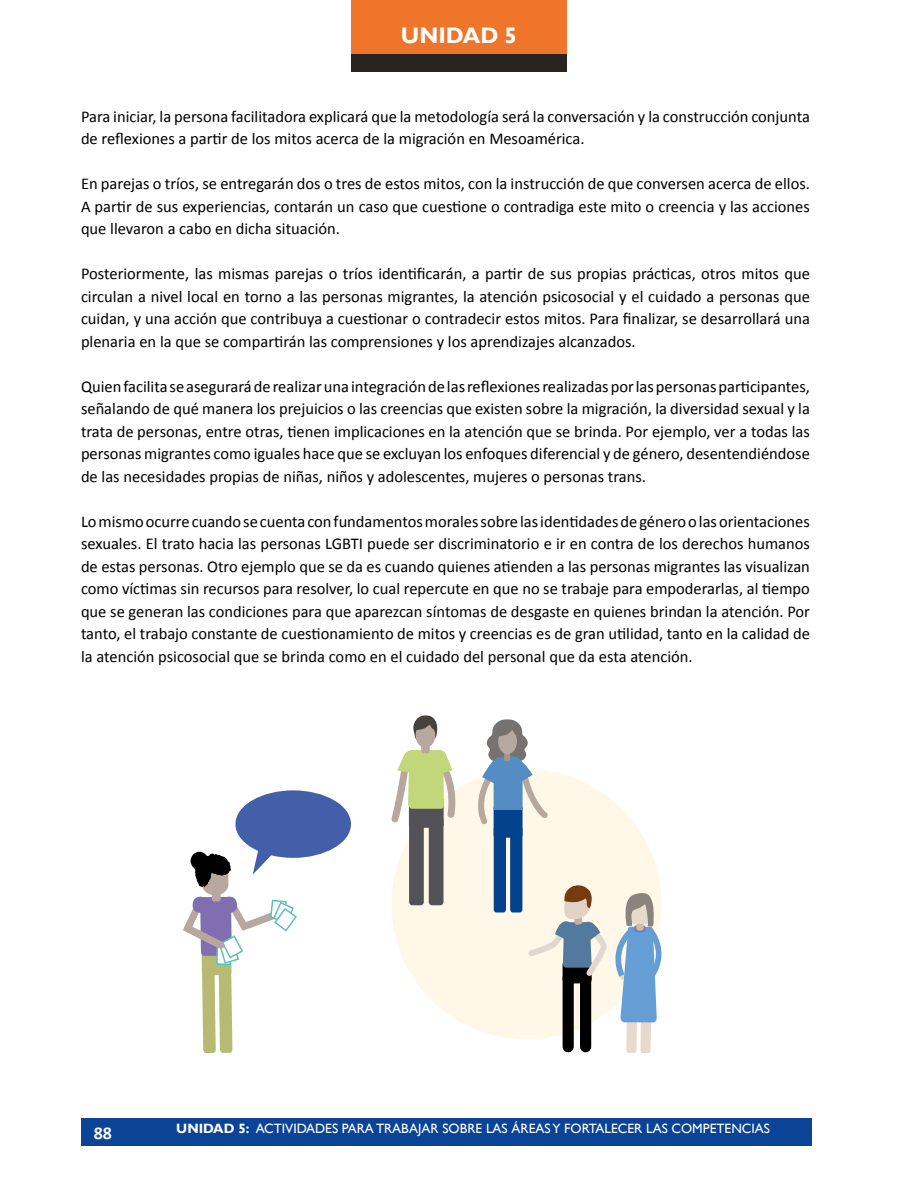
<style>
.page{position:relative;width:918px;height:1188px;background:#fff}
.page>*{position:absolute;margin:0;border:0;box-sizing:border-box;transform-origin:0 0}
.t1{font:700 22.5px "Gill Sans";color:#fff}
.t2{font:700 18px "Calibri";color:#fff}
.t3{font:16.5px/22.5px "Calibri";color:#000;text-align:justify}
.t4{font:13.5px "Gill Sans";color:#fff}
.s1{font-weight:700}
</style>
<div class="page">
<div style="left:81px;top:1118px;width:731px;height:27px;background:#0b4396"></div>
<div style="left:351px;top:54px;width:216px;height:17px;background:#282421"></div>
<div style="left:351px;top:0;width:216px;height:54px;background:#ee752a"></div>
<div style="left:392px;top:770px;width:270px;height:270px;background:#fff7e8;border-radius:50%"></div>
<div style="left:494px;top:826px;width:12px;height:87px;background:#03438d;border-radius:3px"></div>
<div style="left:510px;top:826px;width:12px;height:87px;background:#03438d;border-radius:3px"></div>
<svg style="left:473px;top:719px;width:77px;height:119px"></svg>
<svg style="left:526px;top:885px;width:136px;height:168px"></svg>
<div style="left:409px;top:798px;width:35px;height:30px;background:#706e6f;border-radius:3px"></div>
<div style="left:409px;top:817px;width:15px;height:88px;background:#535256;border-radius:3px"></div>
<div style="left:429px;top:817px;width:14px;height:88px;background:#535256;border-radius:3px"></div>
<div style="left:421px;top:740px;width:9px;height:13px;background:#b7a89f;border-radius:3px"></div>
<div style="left:416px;top:723px;width:19px;height:25px;background:#b7a89f;border-radius:50%"></div>
<svg style="left:413px;top:715px;width:24px;height:28px"></svg>
<svg style="left:391px;top:750px;width:67px;height:77px"></svg>
<div style="left:235px;top:790px;width:116px;height:68px;background:#445fa9;border-radius:50%"></div>
<svg style="left:183px;top:841px;width:115px;height:212px"></svg>
<h1 class="t1" style="left:401px;top:21px;width:118px">UNIDAD 5</h1>
<p class="t3" style="left:81px;top:105px;width:730px">Para iniciar, la persona facilitadora explicará que la metodología será la conversación y la construcción conjunta de reflexiones a partir de los mitos acerca de la migración en Mesoamérica.</p>
<p class="t3" style="left:81px;top:172px;width:730px">En parejas o tríos, se entregarán dos o tres de estos mitos, con la instrucción de que conversen acerca de ellos.<br>A partir de sus experiencias, contarán un caso que cuestione o contradiga este mito o creencia y las acciones que llevaron a cabo en dicha situación.</p>
<p class="t3" style="left:81px;top:262px;width:730px">Posteriormente, las mismas parejas o tríos identificarán, a partir de sus propias prácticas, otros mitos que circulan a nivel local en torno a las personas migrantes, la atención psicosocial y el cuidado a personas que cuidan, y una acción que contribuya a cuestionar o contradecir estos mitos. Para finalizar, se desarrollará una plenaria en la que se compartirán las comprensiones y los aprendizajes alcanzados.</p>
<p class="t3" style="left:81px;top:375px;width:731px">Quien facilita se asegurará de realizar una integración de las reflexiones realizadas por las personas participantes, señalando de qué manera los prejuicios o las creencias que existen sobre la migración, la diversidad sexual y la trata de personas, entre otras, tienen implicaciones en la atención que se brinda. Por ejemplo, ver a todas las personas migrantes como iguales hace que se excluyan los enfoques diferencial y de género, desentendiéndose de las necesidades propias de niñas, niños y adolescentes, mujeres o personas trans.</p>
<p class="t3" style="left:81px;top:510px;width:731px">Lo mismo ocurre cuando se cuenta con fundamentos morales sobre las identidades de género o las orientaciones sexuales. El trato hacia las personas LGBTI puede ser discriminatorio e ir en contra de los derechos humanos de estas personas. Otro ejemplo que se da es cuando quienes atienden a las personas migrantes las visualizan como víctimas sin recursos para resolver, lo cual repercute en que no se trabaje para empoderarlas, al tiempo que se generan las condiciones para que aparezcan síntomas de desgaste en quienes brindan la atención. Por tanto, el trabajo constante de cuestionamiento de mitos y creencias es de gran utilidad, tanto en la calidad de la atención psicosocial que se brinda como en el cuidado del personal que da esta atención.</p>
<p class="t2" style="left:94px;top:1121px;width:20px">88</p>
<p class="t4" style="left:176px;top:1120px;width:595px"><span class="s1">UNIDAD 5:</span> ACTIVIDADES PARA TRABAJAR SOBRE LAS ÁREAS Y FORTALECER LAS COMPETENCIAS</p>
</div>
